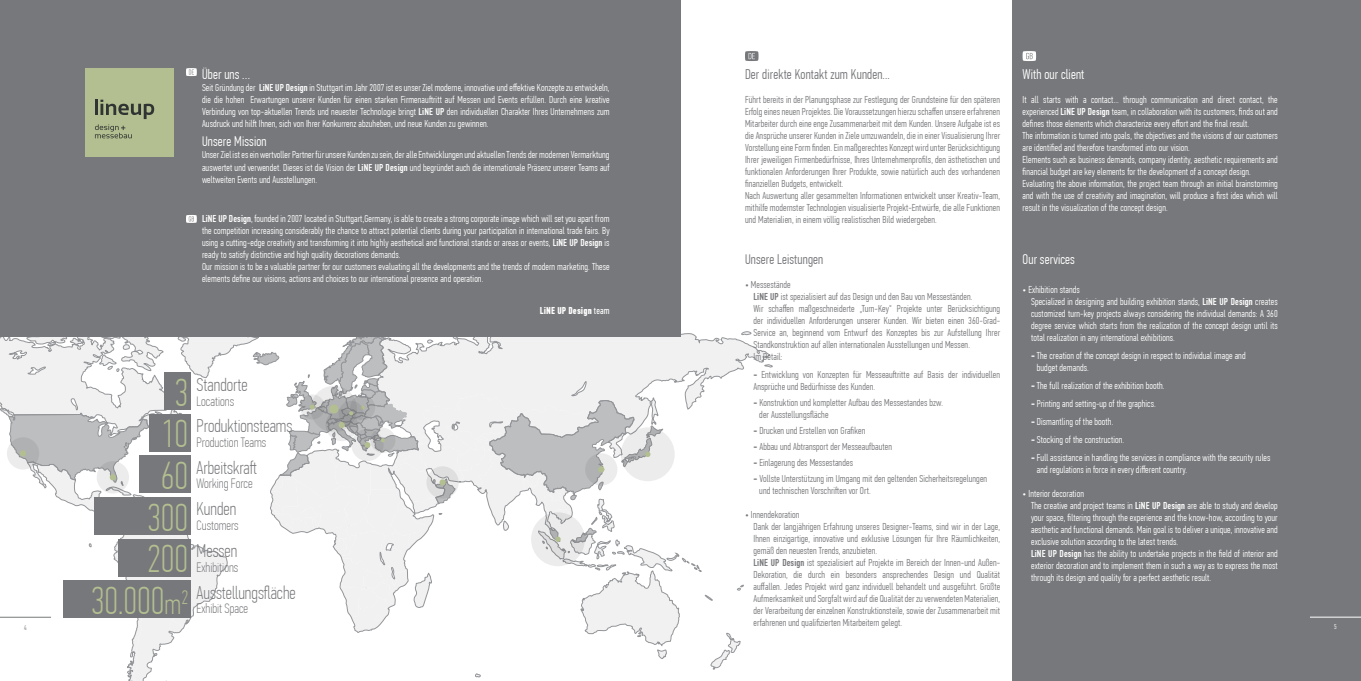
<style>
.page{position:relative;width:1361px;height:681px;background:#fff}
.page>*{position:absolute;margin:0;border:0;box-sizing:border-box;transform-origin:0 0}
.t1{font:100 18.3px "PF Din Text Comp Pro";color:#77787b}
.t2{font:300 14px "PF Din Text Comp Pro";letter-spacing:.01em;color:#fff}
.t3{font:300 14px "PF Din Text Comp Pro";letter-spacing:.01em;color:#77787b}
.t4{font:100 13.6px "PF Din Text Comp Pro";color:#77787b}
.t5{font:300 10px/12px "PF Din Text Comp Pro";letter-spacing:.01em;color:#fff}
.t6{font:300 10px/12px "PF Din Text Comp Pro";letter-spacing:.01em;color:#77787b}
.t7{font:700 10px "PF Din Text Comp Pro";letter-spacing:.01em;color:#fff}
.t8{font:300 7px "PF Din Text Comp Pro";color:#77787b}
.t9{font:300 7px "PF Din Text Comp Pro";color:#fff}
.s1{font-weight:500}
.s2{font-weight:400}
.s3{font-weight:700}
.s4{font-size:38.8px;color:#b3bf90}
.s5{font-size:29.1px;color:#b3bf90}
.s6{font-size:19.4px;color:#b3bf90}
</style>
<div class="page">
<div style="left:1013px;top:0;width:348px;height:680px;background:#77787b"></div>
<svg style="left:0;top:267px;width:743px;height:414px"></svg>
<div style="left:0;top:0;width:680px;height:336px;background:#77787b"></div>
<svg style="left:186px;top:215px;width:11px;height:8px"></svg>
<svg style="left:186px;top:68px;width:11px;height:8px"></svg>
<div style="left:164px;top:372px;width:27px;height:38px;background:#77787b"></div>
<div style="left:149px;top:414px;width:42px;height:37px;background:#77787b"></div>
<div style="left:139px;top:455px;width:52px;height:38px;background:#77787b"></div>
<div style="left:118px;top:538px;width:73px;height:38px;background:#77787b"></div>
<div style="left:64px;top:580px;width:127px;height:37px;background:#77787b"></div>
<div style="left:94px;top:497px;width:97px;height:37px;background:#77787b"></div>
<hr style="left:0;top:616px;width:51px;height:1px;background:#77787b">
<hr style="left:1310px;top:616px;width:51px;height:1px;background:#fff">
<svg style="left:1022px;top:51px;width:14px;height:10px"></svg>
<svg style="left:745px;top:51px;width:13px;height:10px"></svg>
<div style="left:86px;top:68px;width:88px;height:88px;background:#b3bf90"></div>
<svg style="left:95px;top:100px;width:59px;height:38px"></svg>
<h2 class="t2" style="left:202px;top:66px;width:50px">Über uns …</h2>
<p class="t5" style="left:202px;top:81px;width:409px;text-align:justify">Seit Gründung der <span class="s1">LiNE UP Design</span> in Stuttgart im Jahr 2007 ist es unser Ziel moderne, innovative und effektive Konzepte zu entwickeln, die die hohen Erwartungen unserer Kunden für einen starken Firmenauftritt auf Messen und Events erfüllen. Durch eine kreative Verbindung von top-aktuellen Trends und neuester Technologie bringt <span class="s1">LiNE UP</span> den individuellen Charakter Ihres Unternehmens zum Ausdruck und hilft Ihnen, sich von Ihrer Konkurrenz abzuheben, und neue Kunden zu gewinnen.</p>
<h2 class="t2" style="left:202px;top:134px;width:66px">Unsere Mission</h2>
<p class="t5" style="left:202px;top:149px;width:409px;text-align:justify">Unser Ziel ist es ein wertvoller Partner für unsere Kunden zu sein, der alle Entwicklungen und aktuellen Trends der modernen Vermarktung auswertet und verwendet. Dieses ist die Vision der <span class="s1">LiNE UP Design</span> und begründet auch die internationale Präsenz unserer Teams auf weltweiten Events und Ausstellungen.</p>
<p class="t5" style="left:202px;top:212px;width:409px"><span class="s1">LiNE UP Design</span>, founded in 2007 located in Stuttgart,Germany, is able to create a strong corporate image which will set you apart from the competition increasing considerably the chance to attract potential clients during your participation in international trade fairs. By using a cutting-edge creativity and transforming it into highly aesthetical and functional stands or areas or events, <span class="s1">LiNE UP Design</span> is ready to satisfy distinctive and high quality decorations demands.<br>Our mission is to be a valuable partner for our customers evaluating all the developments and the trends of modern marketing. These elements define our visions, actions and choices to our international presence and operation.</p>
<p class="t7" style="left:540px;top:304px;width:71px">LiNE UP Design <span class="s2">team</span></p>
<h2 class="t3" style="left:745px;top:66px;width:146px">Der direkte Kontakt zum Kunden...</h2>
<p class="t6" style="left:745px;top:93px;width:257px">Führt bereits in der Planungsphase zur Festlegung der Grundsteine für den späteren Erfolg eines neuen Projektes. Die Voraussetzungen hierzu schaffen unsere erfahrenen Mitarbeiter durch eine enge Zusammenarbeit mit dem Kunden. Unsere Aufgabe ist es die Ansprüche unserer Kunden in Ziele umzuwandeln, die in einer Visualisierung Ihrer Vorstellung eine Form finden. Ein maßgerechtes Konzept wird unter Berücksichtigung Ihrer jeweiligen Firmenbedürfnisse, Ihres Unternehmenprofils, den ästhetischen und funktionalen Anforderungen Ihrer Produkte, sowie natürlich auch des vorhandenen finanziellen Budgets, entwickelt.<br>Nach Auswertung aller gesammelten Informationen entwickelt unser Kreativ-Team, mithilfe modernster Technologien visualisierte Projekt-Entwürfe, die alle Funktionen und Materialien, in einem völlig realistischen Bild wiedergeben.</p>
<h2 class="t3" style="left:745px;top:251px;width:80px">Unsere Leistungen</h2>
<p class="t6" style="left:753px;top:278px;width:248px;text-indent:-8px">• Messestände<br><span class="s1">LiNE UP</span> ist spezialisiert auf das Design und den Bau von Messeständen.<br>Wir schaffen maßgeschneiderte „Turn-Key“ Projekte unter Berücksichtigung der individuellen Anforderungen unserer Kunden. Wir bieten einen 360-Grad-Service an, beginnend vom Entwurf des Konzeptes bis zur Aufstellung Ihrer Standkonstruktion auf allen internationalen Ausstellungen und Messen.<br>Im Detail:</p>
<p class="t6" style="left:753px;top:368px;width:248px"><span class="s3">-</span> Entwicklung von Konzepten für Messeauftritte auf Basis der individuellen<br>Ansprüche und Bedürfnisse des Kunden.</p>
<p class="t6" style="left:759px;top:396px;width:185px;text-indent:-6px"><span class="s3">-</span> Konstruktion und kompletter Aufbau des Messestandes bzw. der Ausstellungsfläche</p>
<p class="t6" style="left:753px;top:424px;width:113px"><span class="s3">-</span> Drucken und Erstellen von Grafiken</p>
<p class="t6" style="left:753px;top:440px;width:140px"><span class="s3">-</span> Abbau und Abtransport der Messeaufbauten</p>
<p class="t6" style="left:753px;top:456px;width:101px"><span class="s3">-</span> Einlagerung des Messestandes</p>
<p class="t6" style="left:759px;top:472px;width:229px;text-indent:-6px"><span class="s3">-</span> Vollste Unterstützung im Umgang mit den geltenden Sicherheitsregelungen und technischen Vorschriften vor Ort.</p>
<p class="t6" style="left:753px;top:508px;width:248px;text-indent:-8px">• Innendekoration<br>Dank der langjährigen Erfahrung unseres Designer-Teams, sind wir in der Lage, Ihnen einzigartige, innovative und exklusive Lösungen für Ihre Räumlichkeiten, gemäß den neuesten Trends, anzubieten.<br><span class="s1">LiNE UP Design</span> ist spezialisiert auf Projekte im Bereich der Innen-und Außen-Dekoration, die durch ein besonders ansprechendes Design und Qualität auffallen. Jedes Projekt wird ganz individuell behandelt und ausgeführt. Größte Aufmerksamkeit und Sorgfalt wird auf die Qualität der zu verwendeten Materialien, der Verarbeitung der einzelnen Konstruktionsteile, sowie der Zusammenarbeit mit erfahrenen und qualifizierten Mitarbeitern gelegt.</p>
<h2 class="t2" style="left:1022px;top:66px;width:63px">With our client</h2>
<p class="t5" style="left:1022px;top:93px;width:257px">It all starts with a contact... through communication and direct contact, the experienced <span class="s1">LiNE UP Design</span> team, in collaboration with its customers, finds out and defines those elements which characterize every effort and the final result.<br>The information is turned into goals, the objectives and the visions of our customers are identified and therefore transformed into our vision.<br>Elements such as business demands, company identity, aesthetic requirements and financial budget are key elements for the development of a concept design.<br>Evaluating the above information, the project team through an initial brainstorming and with the use of creativity and imagination, will produce a first idea which will result in the visualization of the concept design.</p>
<h2 class="t2" style="left:1022px;top:251px;width:54px">Our services</h2>
<p class="t5" style="left:1031px;top:283px;width:248px;text-indent:-8px">• Exhibition stands<br>Specialized in designing and building exhibition stands, <span class="s1">LiNE UP Design</span> creates customized turn-key projects always considering the individual demands: A 360 degree service which starts from the realization of the concept design until its total realization in any international exhibitions.</p>
<p class="t5" style="left:1037px;top:349px;width:210px;text-indent:-6px"><span class="s3">-</span> The creation of the concept design in respect to individual image and budget demands.</p>
<p class="t5" style="left:1031px;top:379px;width:135px"><span class="s3">-</span> The full realization of the exhibition booth.</p>
<p class="t5" style="left:1031px;top:397px;width:126px"><span class="s3">-</span> Printing and setting-up of the graphics.</p>
<p class="t5" style="left:1031px;top:415px;width:84px"><span class="s3">-</span> Dismantling of the booth.</p>
<p class="t5" style="left:1031px;top:433px;width:95px"><span class="s3">-</span> Stocking of the construction.</p>
<p class="t5" style="left:1037px;top:451px;width:235px;text-indent:-6px"><span class="s3">-</span> Full assistance in handling the services in compliance with the security rules and regulations in force in every different country.</p>
<p class="t5" style="left:1031px;top:487px;width:248px;text-indent:-8px">• Interior decoration<br>The creative and project teams in <span class="s1">LiNE UP Design</span> are able to study and develop your space, filtering through the experience and the know-how, according to your aesthetic and functional demands. Main goal is to deliver a unique, innovative and exclusive solution according to the latest trends.<br><span class="s1">LiNE UP Design</span> has the ability to undertake projects in the field of interior and exterior decoration and to implement them in such a way as to express the most through its design and quality for a perfect aesthetic result.</p>
<h1 class="t1" style="left:174px;top:374px;width:75px"><span class="s4">3</span> Standorte</h1>
<h3 class="t4" style="left:197px;top:393px;width:39px">Locations</h3>
<h1 class="t1" style="left:161px;top:415px;width:133px"><span class="s4">10</span> Produktionsteams</h1>
<h3 class="t4" style="left:197px;top:434px;width:71px">Production Teams</h3>
<h1 class="t1" style="left:161px;top:457px;width:98px"><span class="s4">60</span> Arbeitskraft</h1>
<h3 class="t4" style="left:197px;top:476px;width:58px">Working Force</h3>
<h1 class="t1" style="left:147px;top:498px;width:91px"><span class="s4">300</span> Kunden</h1>
<h3 class="t4" style="left:197px;top:517px;width:43px">Customers</h3>
<h1 class="t1" style="left:147px;top:540px;width:92px"><span class="s4">200</span> Messen</h1>
<h3 class="t4" style="left:197px;top:559px;width:43px">Exhibitions</h3>
<h1 class="t1" style="left:91px;top:581px;width:206px"><span class="s4">30.000</span><span class="s5">m</span><span class="s6">2</span> Ausstellungsfläche</h1>
<h3 class="t4" style="left:197px;top:600px;width:53px">Exhibit Space</h3>
<p class="t8" style="left:24px;top:622px;width:4px">4</p>
<p class="t9" style="left:1334px;top:622px;width:4px">5</p>
</div>
